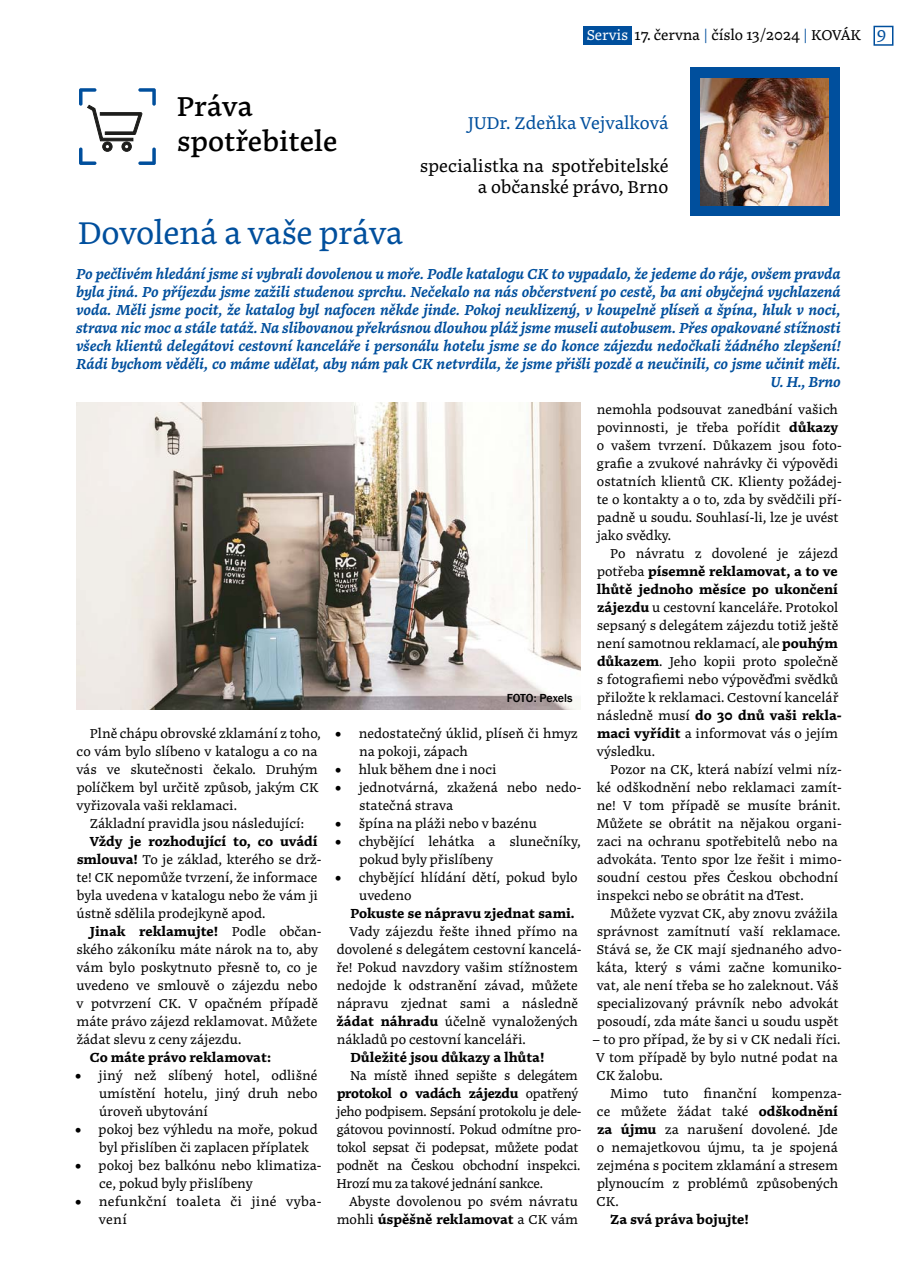
<style>
.page{position:relative;width:915px;height:1276px;background:#fff}
.page>*{position:absolute;margin:0;border:0;box-sizing:border-box;transform-origin:0 0}
.t1{font:33px "Noort";letter-spacing:-.01em;color:#004f9d}
.t2{font:28.5px/34.2px "Noort";color:#000}
.t3{font:18px/21.6px "Noort";color:#000;text-align:right}
.t4{font:18px "Noort";color:#004f9d}
.t5{font:16.5px "Noort";color:#004f9d}
.t6{font:italic 600 15px/18px "Noort";letter-spacing:-.01em;color:#004f9d;text-align:right}
.t7{font:15px "Noort";letter-spacing:-.01em;color:#000}
.t8{font:13.5px/18px "Noort";color:#000}
.t9{font:13.5px/18px "Noort";letter-spacing:-.02em;color:#000}
.t10{font:700 13.5px "Noort";color:#000}
.t11{font:13.5px/18px "Noort";letter-spacing:.02em;color:#000}
.t12{font:500 12px "Franklin Gothic";letter-spacing:-.01em;color:#000}
.s1{color:#fff}
.s2{color:#004f9d}
.s3{font-weight:700}
</style>
<div class="page">
<div style="left:873px;top:26px;width:20px;height:20px;border:2px solid #004f9d"></div>
<div style="left:689px;top:68px;width:150px;height:148px;background:#004f9d"></div>
<img style="left:700px;top:78px;width:128px;height:128px">
<svg style="left:79px;top:88px;width:77px;height:77px"></svg>
<img style="left:76px;top:402px;width:504px;height:307px">
<div style="left:583px;top:26px;width:49px;height:19px;background:#004f9d"></div>
<p class="t7" style="left:586px;top:26px;width:276px"><span class="s1">Servis</span> 17. června <span class="s2">|</span> číslo 13/2024 <span class="s2">|</span> KOVÁK</p>
<p class="t5" style="left:876px;top:24px;width:11px">9</p>
<h2 class="t2" style="left:177px;top:90px;width:162px">Práva spotřebitele</h2>
<h1 class="t1" style="left:78px;top:213px;width:326px">Dovolená a vaše práva</h1>
<h3 class="t4" style="left:467px;top:112px;width:202px">JUDr. Zdeňka Vejvalková</h3>
<h3 class="t3" style="left:420px;top:155px;width:250px">specialistka na spotřebitelské a občanské právo, Brno</h3>
<p class="t6" style="left:76px;top:265px;width:766px">Po pečlivém hledání jsme si vybrali dovolenou u moře. Podle katalogu CK to vypadalo, že jedeme do ráje, ovšem pravda byla jiná. Po příjezdu jsme zažili studenou sprchu. Nečekalo na nás občerstvení po cestě, ba ani obyčejná vychlazená voda. Měli jsme pocit, že katalog byl nafocen někde jinde. Pokoj neuklizený, v koupelně plíseň a špína, hluk v noci, strava nic moc a stále tatáž. Na slibovanou překrásnou dlouhou pláž jsme museli autobusem. Přes opakované stížnosti všech klientů delegátovi cestovní kanceláře i personálu hotelu jsme se do konce zájezdu nedočkali žádného zlepšení!<br>Rádi bychom věděli, co máme udělat, aby nám pak CK netvrdila, že jsme přišli pozdě a neučinili, co jsme učinit měli.<br>U. H., Brno</p>
<p class="t8" style="left:76px;top:724px;width:246px;text-indent:14px">Plně chápu obrovské zklamání z toho, co vám bylo slíbeno v katalogu a co na vás ve skutečnosti čekalo. Druhým políčkem byl určitě způsob, jakým CK vyřizovala vaši reklamaci.</p>
<p class="t8" style="left:90px;top:814px;width:216px">Základní pravidla jsou následující:</p>
<p class="t8" style="left:76px;top:832px;width:246px;text-indent:13px"><span class="s3">Vždy je rozhodující to, co uvádí smlouva!</span> To je základ, kterého se drž&shy;te! CK nepomůže tvrzení, že informace byla uvedena v katalogu nebo že vám ji ústně sdělila prodejkyně apod.</p>
<p class="t8" style="left:76px;top:922px;width:246px;text-indent:13px"><span class="s3">Jinak reklamujte!</span> Podle občan&shy;ského zákoníku máte nárok na to, aby vám bylo poskytnuto přesně to, co je uvedeno ve smlouvě o zájezdu nebo v potvrzení CK. V opačném případě máte právo zájezd reklamovat. Můžete žádat slevu z ceny zájezdu.</p>
<p class="t10" style="left:90px;top:1049px;width:182px">Co máte právo reklamovat:</p>
<p class="t8" style="left:99px;top:1066px;width:220px;text-align:justify;text-indent:-25px">• jiný než slíbený hotel, odlišné umístění hotelu, jiný druh nebo úroveň ubytování</p>
<p class="t8" style="left:99px;top:1120px;width:220px;text-indent:-25px">• pokoj bez výhledu na moře, pokud byl přislíben či zaplacen příplatek</p>
<p class="t8" style="left:99px;top:1156px;width:224px;text-indent:-25px">• pokoj bez balkónu nebo klimatiza&shy;ce, pokud byly přislíbeny</p>
<p class="t11" style="left:99px;top:1192px;width:224px;text-indent:-24px">• nefunkční toaleta či jiné vyba&shy;vení</p>
<p class="t12" style="left:506px;top:690px;width:67px">FOTO: Pexels</p>
<p class="t8" style="left:359px;top:724px;width:220px;text-indent:-25px">• nedostatečný úklid, plíseň či hmyz na pokoji, zápach</p>
<p class="t8" style="left:334px;top:760px;width:163px">• hluk během dne i noci</p>
<p class="t8" style="left:359px;top:778px;width:224px;text-indent:-25px">• jednotvárná, zkažená nebo nedo&shy;statečná strava</p>
<p class="t8" style="left:334px;top:814px;width:204px">• špína na pláži nebo v bazénu</p>
<p class="t8" style="left:359px;top:832px;width:223px;text-indent:-25px">• chybějící lehátka a slunečníky, pokud byly přislíbeny</p>
<p class="t8" style="left:359px;top:868px;width:220px;text-indent:-25px">• chybějící hlídání dětí, pokud bylo uvedeno</p>
<p class="t10" style="left:350px;top:905px;width:225px">Pokuste se nápravu zjednat sami.</p>
<p class="t8" style="left:336px;top:922px;width:246px;text-indent:13px">Vady zájezdu řešte ihned přímo na dovolené s delegátem cestovní kancelá&shy;ře! Pokud navzdory vašim stížnostem nedojde k odstranění závad, můžete nápravu zjednat sami a následně <span class="s3">žádat náhradu</span> účelně vynaložených nákladů po cestovní kanceláři.</p>
<p class="t10" style="left:350px;top:1049px;width:195px">Důležité jsou důkazy a lhůta!</p>
<p class="t9" style="left:336px;top:1066px;width:246px;text-indent:14px">Na místě ihned sepište s delegátem <span class="s3">protokol o vadách zájezdu</span> opatřený jeho podpisem. Sepsání protokolu je dele&shy;gátovou povinností. Pokud odmítne pro&shy;tokol sepsat či podepsat, můžete podat podnět na Českou obchodní inspekci.<br>Hrozí mu za takové jednání sankce.</p>
<p class="t8" style="left:336px;top:1192px;width:243px;text-align:right">Abyste dovolenou po svém návratu mohli <span class="s3">úspěšně reklamovat</span> a CK vám</p>
<p class="t8" style="left:596px;top:400px;width:246px">nemohla podsouvat zanedbání vašich povinnosti, je třeba pořídit <span class="s3">důkazy </span>o vašem tvrzení. Důkazem jsou foto&shy;grafie a zvukové nahrávky či výpovědi ostatních klientů CK. Klienty požádej&shy;te o kontakty a o to, zda by svědčili pří&shy;padně u soudu. Souhlasí-li, lze je uvést jako svědky.</p>
<p class="t8" style="left:596px;top:544px;width:246px;text-indent:14px">Po návratu z dovolené je zájezd potřeba <span class="s3">písemně reklamovat, a to ve lhůtě jednoho měsíce po ukončení zájezdu</span> u cestovní kanceláře. Protokol sepsaný s delegátem zájezdu totiž ještě není samotnou reklamací, ale <span class="s3">pouhým důkazem</span>. Jeho kopii proto společně s fotografiemi nebo výpověďmi svědků přiložte k reklamaci. Cestovní kancelář následně musí <span class="s3">do 30 dnů vaši rekla&shy;maci vyřídit</span> a informovat vás o jejím výsledku.</p>
<p class="t8" style="left:596px;top:760px;width:247px;text-indent:14px">Pozor na CK, která nabízí velmi níz&shy;ké odškodnění nebo reklamaci zamít&shy;ne! V tom případě se musíte bránit.<br>Můžete se obrátit na nějakou organi&shy;zaci na ochranu spotřebitelů nebo na advokáta. Tento spor lze řešit i mimo&shy;soudní cestou přes Českou obchodní inspekci nebo se obrátit na dTest.</p>
<p class="t8" style="left:596px;top:904px;width:247px;text-indent:13px">Můžete vyzvat CK, aby znovu zvážila správnost zamítnutí vaší reklamace.<br>Stává se, že CK mají sjednaného advo&shy;káta, který s vámi začne komuniko&shy;vat, ale není třeba se ho zaleknout. Váš specializovaný právník nebo advokát posoudí, zda máte šanci u soudu uspět</p>
<p class="t8" style="left:592px;top:1030px;width:249px">– to pro případ, že by si v CK nedali říci.<br>V tom případě by bylo nutné podat na<br>CK žalobu.</p>
<p class="t8" style="left:596px;top:1084px;width:247px;text-indent:14px">Mimo tuto finanční kompenza&shy;ce můžete žádat také <span class="s3">odškodnění za újmu</span> za narušení dovolené. Jde o nemajetkovou újmu, ta je spojená zejména s pocitem zklamání a stresem plynoucím z problémů způsobených<br>CK.</p>
<p class="t10" style="left:610px;top:1211px;width:140px">Za svá práva bojujte!</p>
</div>
